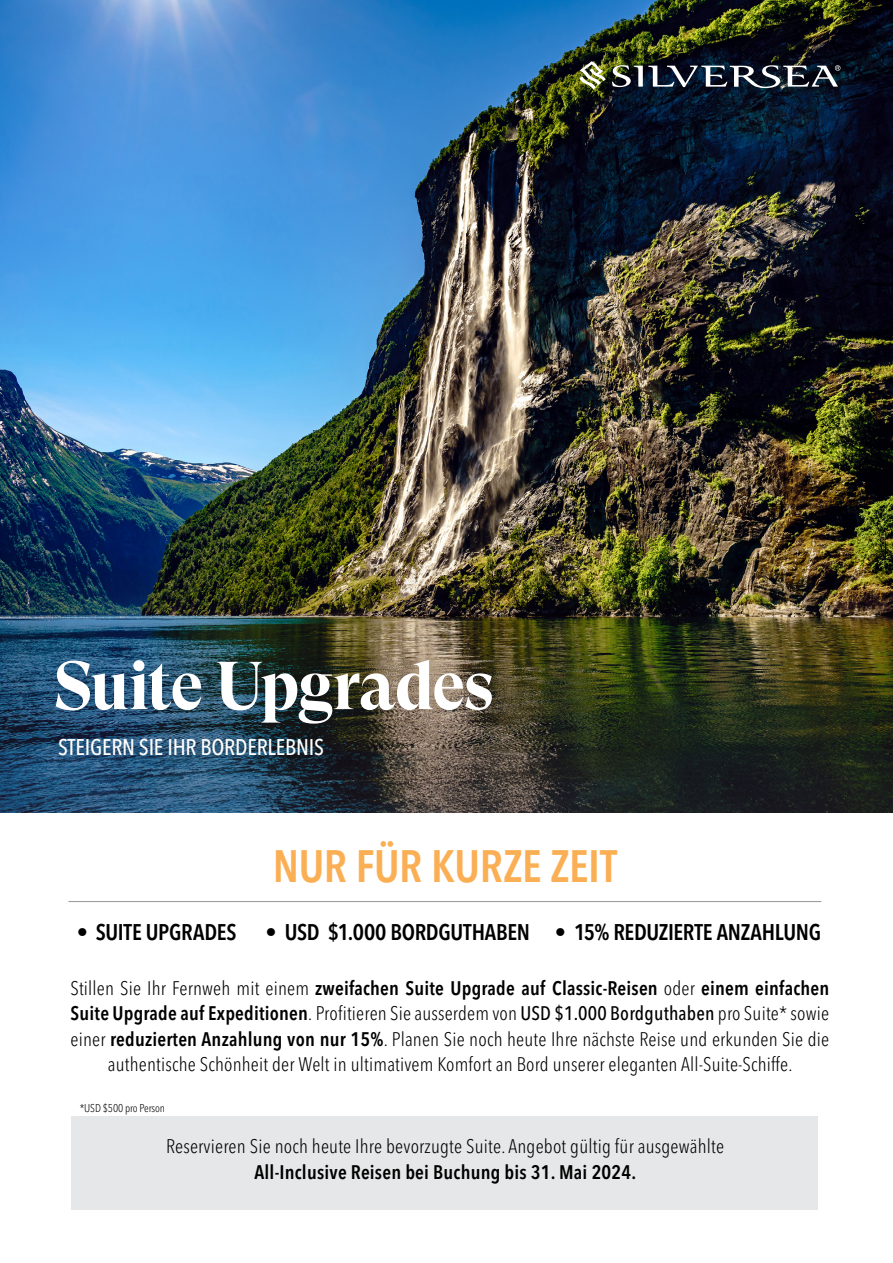
<style>
.page{position:relative;width:893px;height:1263px;background:#fff}
.page>*{position:absolute;margin:0;border:0;box-sizing:border-box;transform-origin:0 0}
.t1{font:700 67.5px "GT Super Display";letter-spacing:-.025em;color:#fff}
.t2{font:600 condensed 45px "Avenir Next LT Pro";letter-spacing:-.01em;color:#fbaf54}
.t3{font:600 condensed 22.5px "Avenir Next LT Pro";letter-spacing:-.015em;color:#000}
.t4{font:500 condensed 22.5px "Avenir Next LT Pro";letter-spacing:-.01em;color:#fff}
.t5{font:300 condensed 19.5px/25.5px "Avenir Next LT Pro";letter-spacing:.01em;color:#000;text-align:center}
.t6{font:600 condensed 19.5px "Avenir Next LT Pro";letter-spacing:.01em;color:#000}
.t7{font:300 condensed 11.25px "Avenir Next LT Pro";letter-spacing:-.01em;color:#000}
.s1{font-weight:300}
.s2{font-weight:600}
.s3{font-weight:500}
</style>
<div class="page">
<div style="left:71px;top:1116px;width:746px;height:93px;background:#e6e7e8"></div>
<img style="left:0;top:0;width:893px;height:813px">
<img style="left:0;top:491px;width:893px;height:321px">
<svg style="left:579px;top:61px;width:27px;height:29px"></svg>
<svg style="left:612px;top:65px;width:228px;height:23px"></svg>
<hr style="left:68px;top:901px;width:753px;height:1px;background:#9d9fa2">
<h1 class="t1" style="left:54px;top:650px;width:441px">Suite Upgrades</h1>
<p class="t4" style="left:58px;top:733px;width:267px">STEIGERN SIE IHR BORDERLEBNIS</p>
<h2 class="t2" style="left:273px;top:839px;width:346px">NUR FÜR KURZE ZEIT</h2>
<p class="t3" style="left:77px;top:919px;width:161px"><span class="s1">•</span> SUITE UPGRADES</p>
<p class="t3" style="left:266px;top:919px;width:557px">• USD $1.000 BORDGUTHABEN • 15% REDUZIERTE ANZAHLUNG</p>
<p class="t5" style="left:71px;top:975px;width:760px">Stillen Sie Ihr Fernweh mit einem <span class="s2">zweifachen Suite Upgrade auf Classic-Reisen</span> oder <span class="s2">einem einfachen Suite Upgrade auf Expeditionen</span>. Profitieren Sie ausserdem von <span class="s3">USD $1.000 Bordguthaben</span> pro Suite* sowie einer <span class="s2">reduzierten Anzahlung von nur 15%</span>. Planen Sie noch heute Ihre nächste Reise und erkunden Sie die authentische Schönheit der Welt in ultimativem Komfort an Bord unserer eleganten All-Suite-Schiffe.</p>
<p class="t7" style="left:80px;top:1102px;width:87px">*USD $500 pro Person</p>
<p class="t5" style="left:166px;top:1133px;width:560px">Reservieren Sie noch heute Ihre bevorzugte Suite. Angebot gültig für ausgewählte</p>
<p class="t6" style="left:254px;top:1160px;width:383px">All-Inclusive Reisen bei Buchung bis 31. Mai 2024.</p>
</div>
